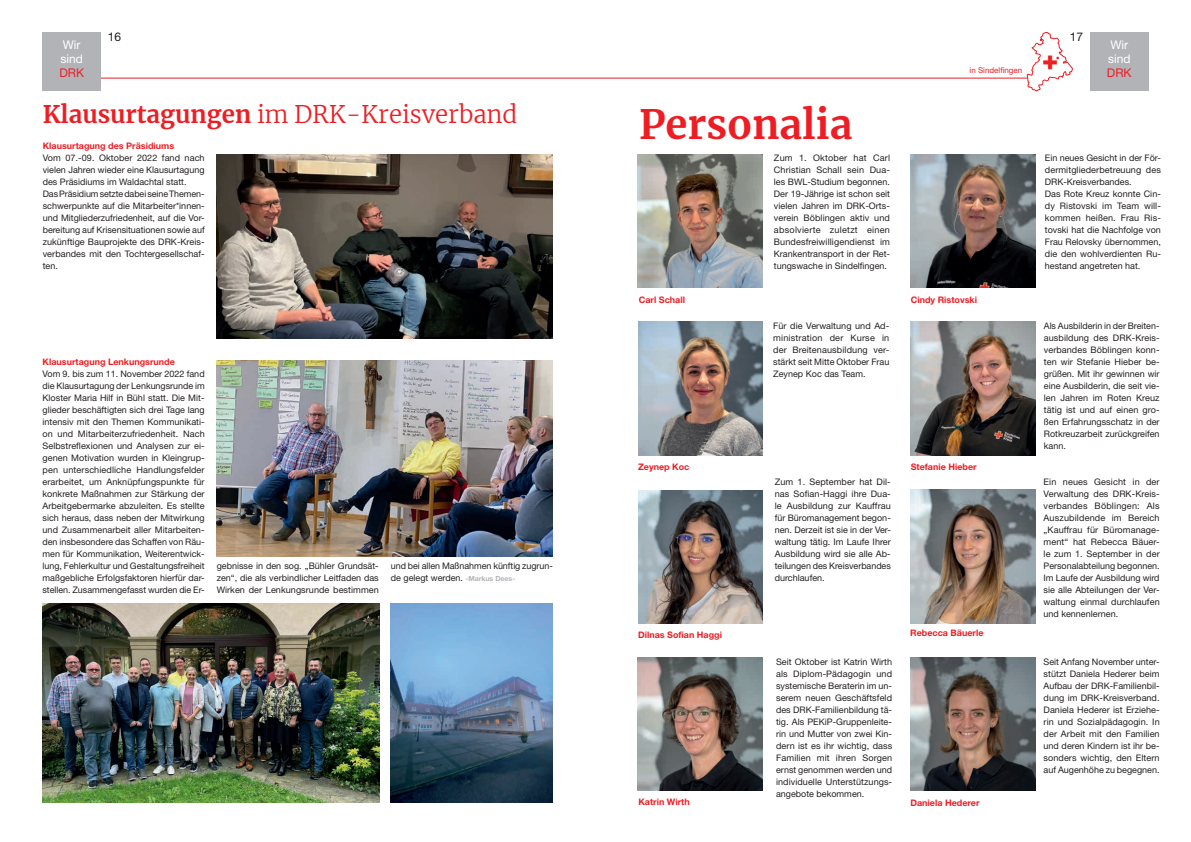
<style>
.page{position:relative;width:1191px;height:842px;background:#fff}
.page>*{position:absolute;margin:0;border:0;box-sizing:border-box;transform-origin:0 0}
.t1{font:700 40px "Merriweather";color:#ee1d23}
.t2{font:300 24px "Merriweather";color:#ee1d23}
.t3{font:12px/14px "Helvetica Neue LT Pro";color:#fff}
.t4{font:12px "Helvetica Neue LT Pro";color:#ee1d23}
.t5{font:12px "Helvetica Neue LT Pro";color:#231f20}
.t6{font:9px/12px "Helvetica Neue LT Pro";color:#231f20;text-align:justify}
.t7{font:700 9px "Helvetica Neue LT Pro";color:#ee1d23}
.t8{font:8px "Helvetica Neue LT Pro";color:#ee1d23}
.s1{font-weight:700}
.s2{font-weight:700;font-size:7px;color:#b2b3b7}
</style>
<div class="page">
<img style="left:638px;top:322px;width:124px;height:133px">
<img style="left:638px;top:154px;width:124px;height:133px">
<div style="left:1090px;top:32px;width:58px;height:59px;background:#b2b3b7"></div>
<div style="left:43px;top:32px;width:58px;height:59px;background:#b2b3b7"></div>
<hr style="left:101px;top:78px;width:926px;height:1px;background:#ee1d23">
<img style="left:910px;top:154px;width:125px;height:134px">
<img style="left:638px;top:657px;width:124px;height:134px">
<img style="left:910px;top:657px;width:125px;height:134px">
<img style="left:638px;top:490px;width:124px;height:134px">
<img style="left:910px;top:490px;width:125px;height:133px">
<svg style="left:1027px;top:32px;width:45px;height:59px"></svg>
<img style="left:217px;top:154px;width:336px;height:184px">
<img style="left:43px;top:603px;width:336px;height:199px">
<img style="left:217px;top:360px;width:336px;height:196px">
<img style="left:391px;top:603px;width:162px;height:199px">
<img style="left:910px;top:322px;width:125px;height:133px">
<h3 class="t5" style="left:108px;top:29px;width:15px">16</h3>
<h3 class="t5" style="left:1069px;top:29px;width:15px">17</h3>
<h3 class="t3" style="left:60px;top:38px;width:24px">Wir sind</h3>
<h3 class="t4" style="left:59px;top:66px;width:26px">DRK</h3>
<p class="t8" style="left:969px;top:65px;width:54px">in Sindelfingen</p>
<h3 class="t3" style="left:1108px;top:38px;width:24px">Wir sind</h3>
<h3 class="t4" style="left:1107px;top:66px;width:26px">DRK</h3>
<h2 class="t2" style="left:43px;top:97px;width:476px"><span class="s1">Klausurtagungen</span> im DRK-Kreisverband</h2>
<p class="t7" style="left:43px;top:141px;width:133px">Klausurtagung des Präsidiums</p>
<p class="t6" style="left:43px;top:152px;width:163px;text-align:left">Vom 07.-09. Oktober 2022 fand nach vielen Jahren wieder eine Klausurtagung des Präsidiums im Waldachtal statt.<br>Das Präsidium setzte dabei seine Themen&shy;schwerpunkte auf die Mitarbeiter*innen&shy;und Mitgliederzufriedenheit, auf die Vor&shy;bereitung auf Krisensituationen sowie auf zukünftige Bauprojekte des DRK-Kreis&shy;verbandes mit den Tochtergesellschaf&shy;ten.</p>
<p class="t7" style="left:43px;top:357px;width:134px">Klausurtagung Lenkungsrunde</p>
<p class="t6" style="left:43px;top:368px;width:164px">Vom 9. bis zum 11. November 2022 fand die Klausurtagung der Lenkungsrunde im Kloster Maria Hilf in Bühl statt. Die Mit&shy;glieder beschäftigten sich drei Tage lang intensiv mit den Themen Kommunikati&shy;on und Mitarbeiterzufriedenheit. Nach Selbstreflexionen und Analysen zur ei&shy;genen Motivation wurden in Kleingrup&shy;pen unterschiedliche Handlungsfelder erarbeitet, um Anknüpfungspunkte für konkrete Maßnahmen zur Stärkung der Arbeitgebermarke abzuleiten. Es stellte sich heraus, dass neben der Mitwirkung und Zusammenarbeit aller Mitarbeiten&shy;den insbesondere das Schaffen von Räu&shy;men für Kommunikation, Weiterentwick&shy;lung, Fehlerkultur und Gestaltungsfreiheit maßgebliche Erfolgsfaktoren hierfür dar&shy;stellen. Zusammengefasst wurden die Er-</p>
<p class="t6" style="left:217px;top:560px;width:164px">gebnisse in den sog. „Bühler Grundsät&shy;zen“, die als verbindlicher Leitfaden das Wirken der Lenkungsrunde bestimmen</p>
<p class="t6" style="left:391px;top:560px;width:164px">und bei allen Maßnahmen künftig zugrun&shy;de gelegt werden. <span class="s2">-Markus Dees-</span></p>
<h1 class="t1" style="left:639px;top:96px;width:215px">Personalia</h1>
<p class="t6" style="left:774px;top:152px;width:118px">Zum 1. Oktober hat Carl Christian Schall sein Dua&shy;les BWL-Studium begonnen.<br>Der 19-Jährige ist schon seit vielen Jahren im DRK-Orts&shy;verein Böblingen aktiv und absolvierte zuletzt einen Bundesfreiwilligendienst im Krankentransport in der Ret&shy;tungswache in Sindelfingen.</p>
<p class="t6" style="left:1045px;top:152px;width:118px;text-align:left">Ein neues Gesicht in der För&shy;dermitgliederbetreuung des<br>DRK-Kreisverbandes.<br>Das Rote Kreuz konnte Cin&shy;dy Ristovski im Team will&shy;kommen heißen. Frau Ris&shy;tovski hat die Nachfolge von<br>Frau Relovsky übernommen, die den wohlverdienten Ru&shy;hestand angetreten hat.</p>
<p class="t7" style="left:638px;top:295px;width:48px">Carl Schall</p>
<p class="t7" style="left:910px;top:294px;width:68px">Cindy Ristovski</p>
<p class="t6" style="left:773px;top:320px;width:117px">Für die Verwaltung und Ad&shy;ministration der Kurse in der Breitenausbildung ver&shy;stärkt seit Mitte Oktober Frau Zeynep Koc das Team.</p>
<p class="t6" style="left:1044px;top:320px;width:117px">Als Ausbilderin in der Breiten&shy;ausbildung des DRK-Kreis&shy;verbandes Böblingen konn&shy;ten wir Stefanie Hieber be&shy;grüßen. Mit ihr gewinnen wir eine Ausbilderin, die seit vie&shy;len Jahren im Roten Kreuz tätig ist und auf einen gro&shy;ßen Erfahrungsschatz in der Rotkreuzarbeit zurückgreifen kann.</p>
<p class="t7" style="left:638px;top:461px;width:53px">Zeynep Koc</p>
<p class="t7" style="left:910px;top:461px;width:67px">Stefanie Hieber</p>
<p class="t6" style="left:775px;top:476px;width:118px">Zum 1. September hat Dil&shy;nas Sofian-Haggi ihre Dua&shy;le Ausbildung zur Kauffrau für Büromanagement begon&shy;nen. Derzeit ist sie in der Ver&shy;waltung tätig. Im Laufe Ihrer Ausbildung wird sie alle Ab&shy;teilungen des Kreisverbandes durchlaufen.</p>
<p class="t6" style="left:1043px;top:476px;width:118px">Ein neues Gesicht in der Verwaltung des DRK-Kreis&shy;verbandes Böblingen: Als Auszubildende im Bereich „Kauffrau für Büromanage&shy;ment“ hat Rebecca Bäuer&shy;le zum 1. September in der Personalabteilung begonnen.<br>Im Laufe der Ausbildung wird sie alle Abteilungen der Ver&shy;waltung einmal durchlaufen und kennenlernen.</p>
<p class="t7" style="left:638px;top:629px;width:85px">Dilnas Sofian Haggi</p>
<p class="t7" style="left:910px;top:627px;width:75px">Rebecca Bäuerle</p>
<p class="t7" style="left:638px;top:796px;width:53px">Katrin Wirth</p>
<p class="t6" style="left:776px;top:656px;width:118px">Seit Oktober ist Katrin Wirth als Diplom-Pädagogin und systemische Beraterin im un&shy;serem neuen Geschäftsfeld des DRK-Familienbildung tä&shy;tig. Als PEKiP-Gruppenleite&shy;rin und Mutter von zwei Kin&shy;dern ist es ihr wichtig, dass Familien mit ihren Sorgen ernst genommen werden und individuelle Unterstützungs&shy;angebote bekommen.</p>
<p class="t7" style="left:910px;top:797px;width:71px">Daniela Hederer</p>
<p class="t6" style="left:1043px;top:656px;width:118px">Seit Anfang November unter&shy;stützt Daniela Hederer beim Aufbau der DRK-Familienbil&shy;dung im DRK-Kreisverband.<br>Daniela Hederer ist Erziehe&shy;rin und Sozialpädagogin. In der Arbeit mit den Familien und deren Kindern ist ihr be&shy;sonders wichtig, den Eltern auf Augenhöhe zu begegnen.</p>
</div>
